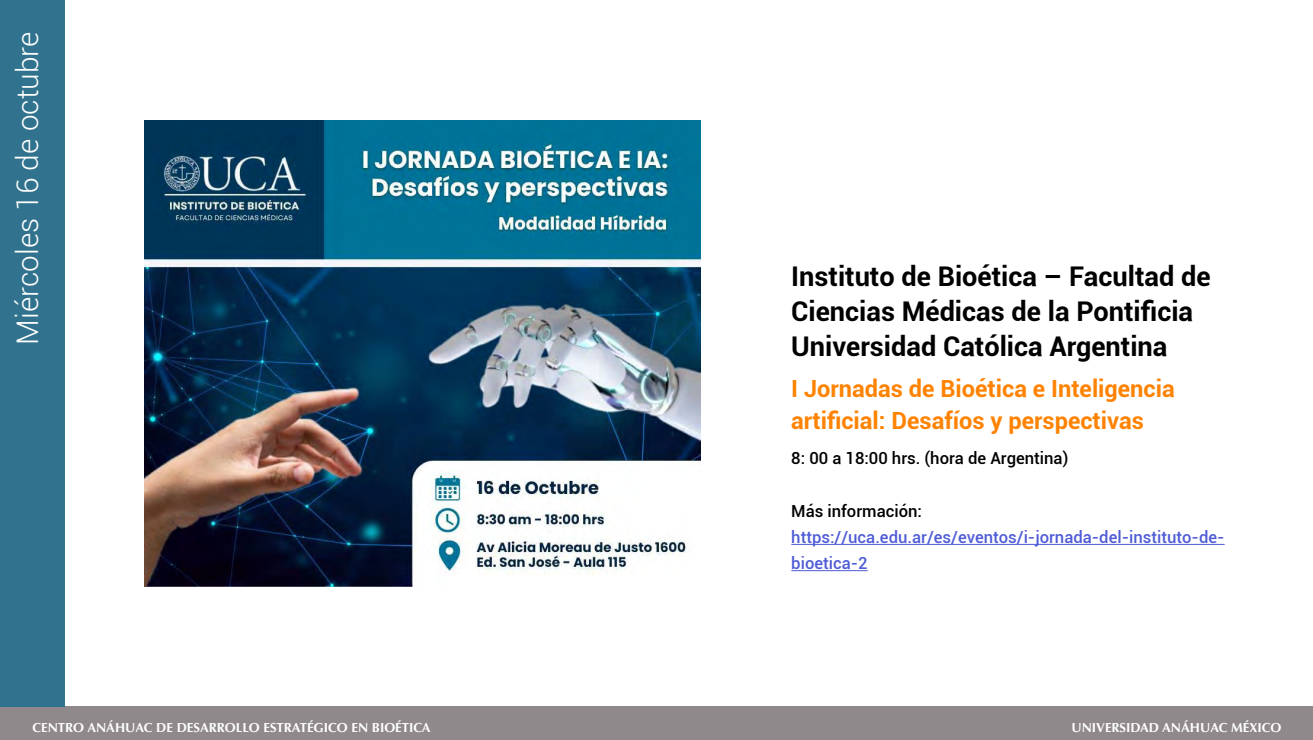
<style>
.page{position:relative;width:1313px;height:740px;background:#fff}
.page>*{position:absolute;margin:0;border:0;box-sizing:border-box;transform-origin:0 0}
.t1{font:300 29.75px "Roboto";color:#fff}
.t2{font:700 27.12px/35px "Roboto";color:#000}
.t3{font:700 23.62px/32.4px "Roboto";color:#ff8300}
.t4{font:500 16.62px/26.2px "Roboto";color:#4f5cd6}
.t5{font:500 16.62px "Roboto";color:#000}
.t6{font:700 13.12px "Optima";color:#fff}
</style>
<div class="page">
<div style="left:0;top:706px;width:1312px;height:33px;background:#8f898b"></div>
<div style="left:0;top:0;width:65px;height:706px;background:#31738e"></div>
<img style="left:145px;top:120px;width:555px;height:466px">
<hr style="left:791px;top:544px;width:433px;height:1px;background:#4f5cd6">
<hr style="left:791px;top:570px;width:76px;height:1px;background:#4f5cd6">
<p class="t1" style="left:7px;top:344px;width:314px;rotate:-90deg">Miércoles 16 de octubre</p>
<p class="t2" style="left:791px;top:257px;width:421px">Instituto de Bioética – Facultad de<br>Ciencias Médicas de la Pontificia<br>Universidad Católica Argentina</p>
<p class="t3" style="left:791px;top:371px;width:385px">I Jornadas de Bioética e Inteligencia artificial: Desafíos y perspectivas</p>
<p class="t5" style="left:791px;top:446px;width:278px">8: 00 a 18:00 hrs. (hora de Argentina)</p>
<p class="t5" style="left:791px;top:499px;width:132px">Más información:</p>
<p class="t4" style="left:791px;top:523px;width:435px">https://uca.edu.ar/es/eventos/i-jornada-del-instituto-de&shy;bioetica-2</p>
<p class="t6" style="left:32px;top:719px;width:399px">CENTRO ANÁHUAC DE DESARROLLO ESTRATÉGICO EN BIOÉTICA</p>
<p class="t6" style="left:1071px;top:719px;width:211px">UNIVERSIDAD ANÁHUAC MÉXICO</p>
</div>
